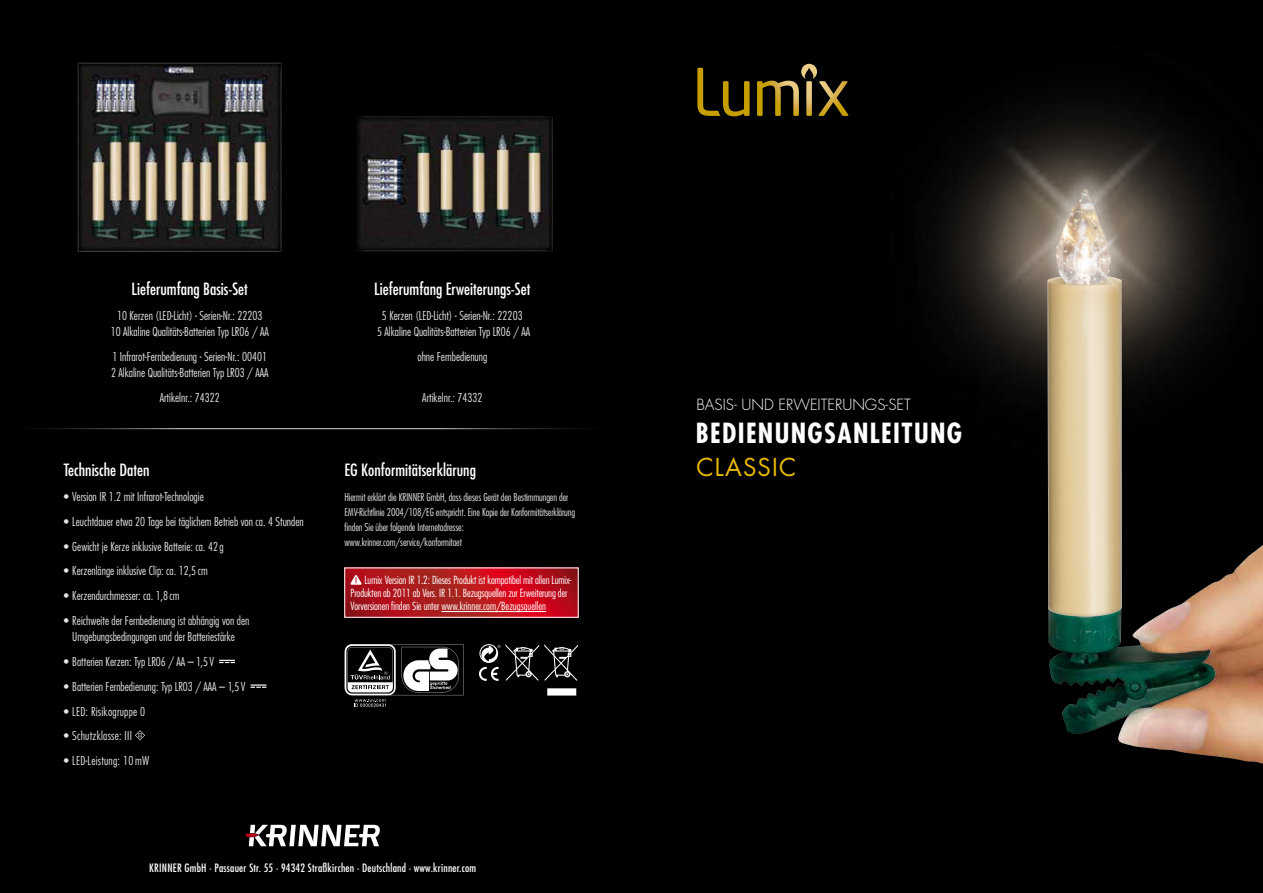
<style>
.page{position:relative;width:1263px;height:893px;background:#000}
.page>*{position:absolute;margin:0;border:0;box-sizing:border-box;transform-origin:0 0}
.t1{font:700 condensed 27px "Futura Std";letter-spacing:.05em;color:#fff}
.t2{font:24px "Futura Std";letter-spacing:.05em;color:#eaba00}
.t3{font:condensed 16.5px "Futura Std";color:#fff}
.t4{font:300 15px "Futura Std";color:#fff}
.t5{font:300 condensed 12px/16.5px "Futura Std";color:#e3e4e4;text-align:center}
.t6{font:300 condensed 12px "Futura Std";letter-spacing:.02em;color:#e3e4e4}
.t7{font:condensed 11.25px "Futura Std";letter-spacing:.02em;color:#fff}
.t8{font:300 condensed 10.95px/13px "Futura Std";letter-spacing:-.01em;color:#fff}
.t9{font:300 condensed 10.5px/15px "Futura Std";letter-spacing:-.01em;color:#e3e4e4}
</style>
<div class="page">
<img style="left:1048px;top:617px;width:70px;height:117px">
<img style="left:1118px;top:545px;width:145px;height:219px">
<div style="left:1044px;top:275px;width:81px;height:342px;background:#fff;opacity:.75"></div>
<img style="left:929px;top:104px;width:302px;height:348px">
<img style="left:357px;top:116px;width:196px;height:136px">
<hr style="left:0;top:428px;width:631px;height:1px;background:#fff">
<svg style="left:246px;top:825px;width:134px;height:21px"></svg>
<svg style="left:757px;top:64px;width:91px;height:52px"></svg>
<svg style="left:697px;top:68px;width:52px;height:48px"></svg>
<svg style="left:346px;top:570px;width:230px;height:46px;background:#b6121b"></svg>
<div style="left:344px;top:568px;width:234px;height:50px;border:1px solid #fff"></div>
<svg style="left:350px;top:572px;width:12px;height:13px"></svg>
<hr style="left:441px;top:611px;width:105px;height:1px;background:#fff">
<svg style="left:219px;top:660px;width:16px;height:3px"></svg>
<svg style="left:251px;top:684px;width:15px;height:4px"></svg>
<svg style="left:135px;top:730px;width:10px;height:10px"></svg>
<svg style="left:479px;top:644px;width:99px;height:52px"></svg>
<svg style="left:345px;top:644px;width:119px;height:63px"></svg>
<img style="left:77px;top:62px;width:205px;height:190px">
<h3 class="t3" style="left:132px;top:279px;width:118px">Lieferumfang Basis-Set</h3>
<h3 class="t3" style="left:374px;top:279px;width:158px">Lieferumfang Erweiterungs-Set</h3>
<p class="t5" style="left:111px;top:307px;width:160px">10 Kerzen (LED-Licht) - Serien-Nr.: 22203<br>10 Alkaline Qualitäts-Batterien Typ LR06 / AA</p>
<p class="t5" style="left:111px;top:348px;width:159px;text-align:left">1 Infrarot-Fernbedienung - Serien-Nr.: 00401<br>2 Alkaline Qualitäts-Batterien Typ LR03 / AAA</p>
<p class="t5" style="left:160px;top:389px;width:62px">Artikelnr.: 74322</p>
<h3 class="t3" style="left:64px;top:460px;width:87px">Technische Daten</h3>
<p class="t5" style="left:64px;top:488px;width:142px">• Version IR 1.2 mit Infrarot-Technologie</p>
<p class="t5" style="left:64px;top:513px;width:241px">• Leuchtdauer etwa 20 Tage bei täglichem Betrieb von ca. 4 Stunden</p>
<p class="t5" style="left:64px;top:538px;width:162px">• Gewicht je Kerze inklusive Batterie: ca. 42 g</p>
<p class="t5" style="left:64px;top:563px;width:145px">• Kerzenlänge inklusive Clip: ca. 12,5 cm</p>
<p class="t5" style="left:64px;top:587px;width:117px">• Kerzendurchmesser: ca. 1,8 cm</p>
<p class="t5" style="left:64px;top:612px;width:187px">• Reichweite der Fernbedienung ist abhängig von den<br>Umgebungsbedingungen und der Batteriestärke</p>
<p class="t5" style="left:64px;top:653px;width:152px">• Batterien Kerzen: Typ LR06 / AA – 1,5 V</p>
<p class="t5" style="left:64px;top:678px;width:183px">• Batterien Fernbedienung: Typ LR03 / AAA – 1,5 V</p>
<p class="t6" style="left:64px;top:704px;width:83px">• LED: Risikogruppe 0</p>
<p class="t6" style="left:64px;top:729px;width:70px">• Schutzklasse: III</p>
<p class="t6" style="left:64px;top:753px;width:87px">• LED-Leistung: 10 mW</p>
<p class="t5" style="left:377px;top:307px;width:155px">5 Kerzen (LED-Licht) - Serien-Nr.: 22203<br>5 Alkaline Qualitäts-Batterien Typ LR06 / AA</p>
<p class="t5" style="left:417px;top:348px;width:71px">ohne Fernbedienung</p>
<p class="t5" style="left:422px;top:389px;width:62px">Artikelnr.: 74332</p>
<h3 class="t3" style="left:344px;top:460px;width:133px">EG Konformitätserklärung</h3>
<p class="t9" style="left:344px;top:489px;width:232px">Hiermit erklärt die KRINNER GmbH, dass dieses Gerät den Bestimmungen der EMV-Richtlinie 2004/108/EG entspricht. Eine Kopie der Konformitätserklärung finden Sie über folgende Internetadresse: www.krinner.com/service/konformitaet</p>
<p class="t8" style="left:351px;top:574px;width:222px;text-indent:14px">Lumix Version IR 1.2: Dieses Produkt ist kompatibel mit allen Lumix-<br>Produkten ab 2011 ab Vers. IR 1.1. Bezugsquellen zur Erweiterung der<br>Vorversionen finden Sie unter www.krinner.com/Bezugsquellen</p>
<p class="t7" style="left:149px;top:861px;width:328px">KRINNER GmbH · Passauer Str. 55 · 94342 Straßkirchen · Deutschland · www.krinner.com</p>
<p class="t4" style="left:696px;top:396px;width:216px">BASIS- UND ERWEITERUNGS-SET</p>
<h1 class="t1" style="left:696px;top:417px;width:268px">BEDIENUNGSANLEITUNG</h1>
<h2 class="t2" style="left:696px;top:452px;width:101px">CLASSIC</h2>
</div>
